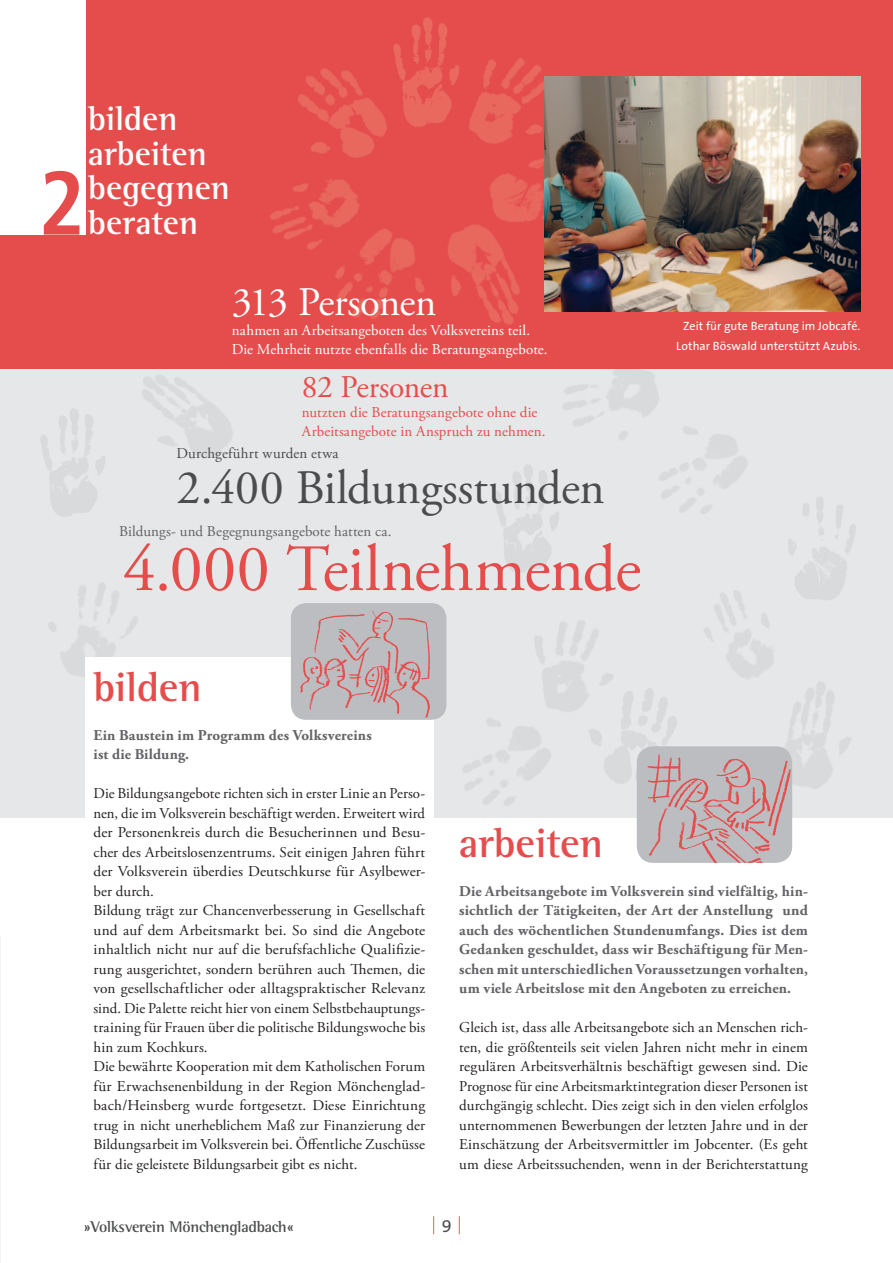
<style>
.page{position:relative;width:893px;height:1263px;background:#fff}
.page>*{position:absolute;margin:0;border:0;box-sizing:border-box;transform-origin:0 0}
.t1{font:700 condensed 90px "Frutiger";color:#e54d4d}
.t2{font:66px "Adobe Garamond Pro";letter-spacing:-.015em;color:#e54d4d}
.t3{font:48px "Adobe Garamond Pro";letter-spacing:-.005em;color:#4b4c4d}
.t4{font:700 42px "Rotis Semi Serif";letter-spacing:-.005em;color:#e54d4d}
.t5{font:40.5px "Adobe Garamond Pro";letter-spacing:-.02em;color:#fff}
.t6{font:700 34.5px/34.5px "Rotis Semi Serif";color:#fff}
.t7{font:31.5px "Adobe Garamond Pro";letter-spacing:-.015em;color:#e54d4d}
.t8{font:18px "The Sans B5 Plain";color:#4b4c4d}
.t9{font:700 15.9px "Rotis Semi Serif";letter-spacing:-.02em;color:#4b4c4d}
.t10{font:15px/19.5px "Adobe Garamond Pro";letter-spacing:.01em;color:#231f20}
.t11{font:700 15px/19.5px "Adobe Garamond Pro";letter-spacing:.01em;color:#636366}
.t12{font:15px/19.5px "Adobe Garamond Pro";letter-spacing:.01em;color:#fff}
.t13{font:15px/19.5px "Adobe Garamond Pro";letter-spacing:.01em;color:#e54d4d}
.t14{font:15px "Adobe Garamond Pro";letter-spacing:.01em;color:#636366}
.t15{font:15px "Adobe Garamond Pro";letter-spacing:.01em;color:#4b4c4d}
.t16{font:12px/19.5px "The Sans B5 Plain";letter-spacing:.005em;color:#fff;text-align:center}
</style>
<div class="page">
<div style="left:0;top:330px;width:893px;height:488px;background:#e6e7e9"></div>
<img style="left:49px;top:583px;width:97px;height:94px">
<div style="left:0;top:0;width:893px;height:369px;background:#e54d4d"></div>
<img style="left:298px;top:68px;width:89px;height:90px">
<img style="left:469px;top:58px;width:106px;height:86px">
<img style="left:490px;top:158px;width:54px;height:61px">
<img style="left:270px;top:179px;width:89px;height:71px">
<img style="left:393px;top:17px;width:66px;height:110px">
<img style="left:448px;top:213px;width:90px;height:112px">
<img style="left:321px;top:214px;width:104px;height:105px">
<svg style="left:433px;top:1216px;width:1px;height:18px"></svg>
<svg style="left:459px;top:1216px;width:1px;height:18px"></svg>
<div style="left:85px;top:658px;width:349px;height:520px;background:#fff"></div>
<div style="left:0;top:0;width:85px;height:235px;background:#fff"></div>
<div style="left:291px;top:603px;width:155px;height:117px;background:#bcbdc0;border-radius:15px"></div>
<img style="left:291px;top:605px;width:139px;height:113px">
<img style="left:637px;top:748px;width:155px;height:115px">
<img style="left:544px;top:77px;width:316px;height:234px">
<h1 class="t1" style="left:38px;top:150px;width:48px">2</h1>
<h3 class="t6" style="left:88px;top:101px;width:143px">bilden arbeiten begegnen beraten</h3>
<h3 class="t5" style="left:232px;top:278px;width:206px">313 Personen</h3>
<p class="t12" style="left:232px;top:321px;width:317px">nahmen an Arbeitsangeboten des Volksvereins teil.<br>Die Mehrheit nutzte ebenfalls die Beratungsangebote.</p>
<h3 class="t7" style="left:302px;top:368px;width:148px">82 Personen</h3>
<p class="t13" style="left:302px;top:403px;width:245px">nutzten die Beratungsangebote ohne die<br>Arbeitsangebote in Anspruch zu nehmen.</p>
<p class="t15" style="left:176px;top:444px;width:164px">Durchgeführt wurden etwa</p>
<h3 class="t3" style="left:176px;top:459px;width:430px">2.400 Bildungsstunden</h3>
<p class="t14" style="left:119px;top:522px;width:274px">Bildungs- und Begegnungsangebote hatten ca.</p>
<h2 class="t2" style="left:123px;top:529px;width:520px">4.000 Teilnehmende</h2>
<p class="t16" style="left:676px;top:317px;width:186px">Zeit für gute Beratung im Jobcafé.<br>Lothar Böswald unterstützt Azubis.</p>
<h3 class="t4" style="left:94px;top:661px;width:110px">bilden</h3>
<p class="t11" style="left:94px;top:725px;width:280px">Ein Baustein im Programm des Volksvereins ist die Bildung.</p>
<p class="t10" style="left:94px;top:784px;width:333px">Die Bildungsangebote richten sich in erster Linie an Perso&shy;nen, die im Volksverein beschäftigt werden. Erweitert wird der Personenkreis durch die Besucherinnen und Besu&shy;cher des Arbeitslosenzentrums. Seit einigen Jahren führt der Volksverein überdies Deutschkurse für Asylbewer&shy;ber durch.<br>Bildung trägt zur Chancenverbesserung in Gesellschaft und auf dem Arbeitsmarkt bei. So sind die Angebote inhaltlich nicht nur auf die berufsfachliche Qualifizie&shy;rung ausgerichtet, sondern berühren auch Themen, die von gesellschaftlicher oder alltagspraktischer Relevanz sind. Die Palette reicht hier von einem Selbstbehauptungs&shy;training für Frauen über die politische Bildungswoche bis hin zum Kochkurs.<br>Die bewährte Kooperation mit dem Katholischen Forum für Erwachsenenbildung in der Region Mönchenglad&shy;bach/Heinsberg wurde fortgesetzt. Diese Einrichtung trug in nicht unerheblichem Maß zur Finanzierung der Bildungsarbeit im Volksverein bei. Öffentliche Zuschüsse für die geleistete Bildungsarbeit gibt es nicht.</p>
<h3 class="t4" style="left:459px;top:817px;width:146px">arbeiten</h3>
<p class="t11" style="left:459px;top:881px;width:350px;text-align:justify">Die Arbeitsangebote im Volksverein sind vielfältig, hin&shy;sichtlich der Tätigkeiten, der Art der Anstellung und auch des wöchentlichen Stundenumfangs. Dies ist dem Gedanken geschuldet, dass wir Beschäftigung für Men&shy;schen mit unterschiedlichen Voraussetzungen vorhalten, um viele Arbeitslose mit den Angeboten zu erreichen.</p>
<p class="t10" style="left:459px;top:1018px;width:350px;text-align:justify">Gleich ist, dass alle Arbeitsangebote sich an Menschen rich&shy;ten, die größtenteils seit vielen Jahren nicht mehr in einem regulären Arbeitsverhältnis beschäftigt gewesen sind. Die Prognose für eine Arbeitsmarktintegration dieser Personen ist durchgängig schlecht. Dies zeigt sich in den vielen erfolglos unternommenen Bewerbungen der letzten Jahre und in der Einschätzung der Arbeitsvermittler im Jobcenter. (Es geht um diese Arbeitssuchenden, wenn in der Berichterstattung</p>
<p class="t9" style="left:84px;top:1217px;width:211px">»Volksverein Mönchengladbach«</p>
<p class="t8" style="left:442px;top:1216px;width:11px">9</p>
</div>
